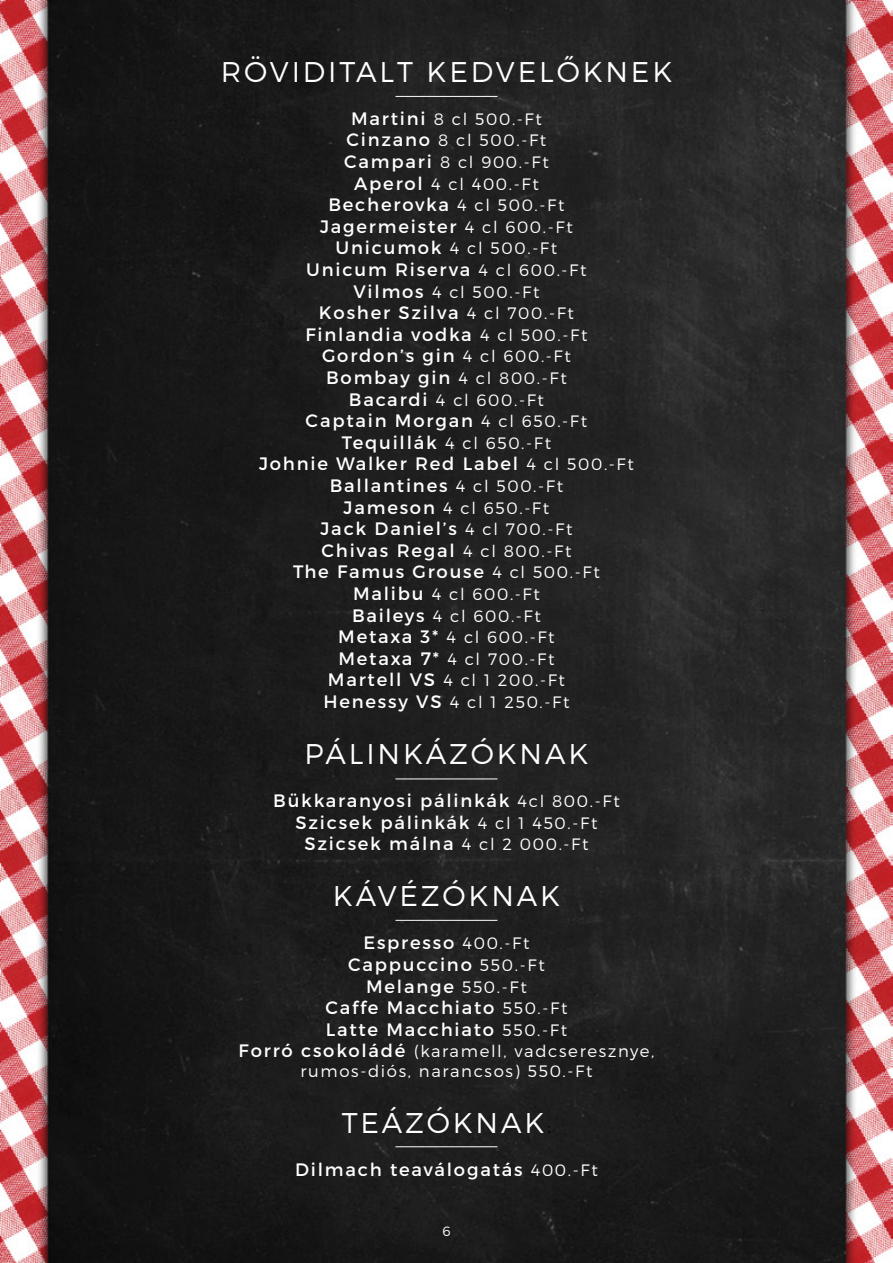
<style>
.page{position:relative;width:893px;height:1263px;background:#fff}
.page>*{position:absolute;margin:0;border:0;box-sizing:border-box;transform-origin:0 0}
.t1{font:300 28.5px "Montserrat";letter-spacing:.1em;color:#fff}
.t2{font:18px/21.6px "Montserrat";letter-spacing:.1em;color:#fff;text-align:center}
.t3{font:300 16.5px/21.6px "Montserrat";letter-spacing:.1em;color:#fff;text-align:center}
.t4{font:300 13.5px "Montserrat";color:#fff}
.s1{font-weight:400;font-size:18px}
.s2{font-weight:300;font-size:16.5px}
.s3{font-family:"Minion Pro";font-weight:400;font-size:18px;color:#000}
</style>
<div class="page">
<img style="left:0;top:0;width:893px;height:1263px">
<hr style="left:395px;top:778px;width:102px;height:1px;background:#fff">
<hr style="left:395px;top:920px;width:102px;height:1px;background:#fff">
<hr style="left:395px;top:96px;width:102px;height:1px;background:#fff">
<hr style="left:395px;top:1146px;width:102px;height:1px;background:#fff">
<h1 class="t1" style="left:221px;top:54px;width:453px">RÖVIDITALT KEDVELŐKNEK</h1>
<p class="t3" style="left:344px;top:108px;width:206px"><span class="s1">Martini</span> 8 cl 500.-Ft<br><span class="s1">Cinzano</span> 8 cl 500.-Ft<br><span class="s1">Campari</span> 8 cl 900.-Ft<br><span class="s1">Aperol</span> 4 cl 400.-Ft</p>
<p class="t2" style="left:320px;top:194px;width:254px">Becherovka <span class="s2">4 cl 500.-Ft<br></span>Jagermeister <span class="s2">4 cl 600.-Ft</span></p>
<p class="t3" style="left:336px;top:237px;width:223px"><span class="s1">Unicumok</span> 4 cl 500.-Ft</p>
<p class="t2" style="left:306px;top:259px;width:282px">Unicum Riserva <span class="s2">4 cl 600.-Ft</span></p>
<p class="t3" style="left:354px;top:281px;width:187px"><span class="s1">Vilmos</span> 4 cl 500.-Ft</p>
<p class="t2" style="left:305px;top:302px;width:284px">Kosher Szilva <span class="s2">4 cl 700.-Ft<br></span>Finlandia vodka <span class="s2">4 cl 500.-Ft<br></span>Gordon’s gin <span class="s2">4 cl 600.-Ft</span></p>
<p class="t3" style="left:326px;top:367px;width:242px"><span class="s1">Bombay gin</span> 4 cl 800.-Ft<br><span class="s1">Bacardi</span> 4 cl 600.-Ft</p>
<p class="t2" style="left:306px;top:410px;width:283px">Captain Morgan <span class="s2">4 cl 650.-Ft</span></p>
<p class="t3" style="left:342px;top:432px;width:211px"><span class="s1">Tequillák</span> 4 cl 650.-Ft</p>
<p class="t2" style="left:259px;top:453px;width:376px">Johnie Walker Red Label <span class="s2">4 cl 500.-Ft<br></span>Ballantines <span class="s2">4 cl 500.-Ft</span></p>
<p class="t3" style="left:344px;top:497px;width:207px"><span class="s1">Jameson</span> 4 cl 650.-Ft</p>
<p class="t2" style="left:293px;top:518px;width:308px">Jack Daniel’s <span class="s2">4 cl 700.-Ft<br></span>Chivas Regal <span class="s2">4 cl 800.-Ft<br></span>The Famus Grouse <span class="s2">4 cl 500.-Ft</span></p>
<p class="t3" style="left:323px;top:583px;width:248px"><span class="s1">Malibu</span> 4 cl 600.-Ft<br><span class="s1">Baileys</span> 4 cl 600.-Ft<br><span class="s1">Metaxa 3*</span> 4 cl 600.-Ft<br><span class="s1">Metaxa 7*</span> 4 cl 700.-Ft<br><span class="s1">Martell VS</span> 4 cl 1 200.-Ft<br><span class="s1">Henessy VS</span> 4 cl 1 250.-Ft</p>
<h1 class="t1" style="left:305px;top:736px;width:285px">PÁLINKÁZÓKNAK</h1>
<p class="t2" style="left:273px;top:790px;width:348px">Bükkaranyosi pálinkák <span class="s2">4cl 800.-Ft<br></span>Szicsek pálinkák <span class="s2">4 cl 1 450.-Ft<br></span>Szicsek málna <span class="s2">4 cl 2 000.-Ft</span></p>
<h1 class="t1" style="left:333px;top:878px;width:229px">KÁVÉZÓKNAK</h1>
<p class="t2" style="left:325px;top:932px;width:244px">Espresso <span class="s2">400.-Ft<br></span>Cappuccino <span class="s2">550.-Ft<br></span>Melange <span class="s2">550.-Ft<br></span>Caffe Macchiato <span class="s2">550.-Ft<br></span>Latte Macchiato <span class="s2">550.-Ft</span></p>
<p class="t3" style="left:239px;top:1041px;width:417px;line-height:19.8px"><span class="s1">Forró csokoládé</span> (karamell, vadcseresznye, rumos-diós, narancsos) 550.-Ft</p>
<h1 class="t1" style="left:342px;top:1105px;width:211px">TEÁZÓKNAK<span class="s3">:</span></h1>
<p class="t2" style="left:295px;top:1159px;width:304px">Dilmach teaválogatás <span class="s2">400.-Ft</span></p>
<p class="t4" style="left:442px;top:1223px;width:10px">6</p>
</div>
